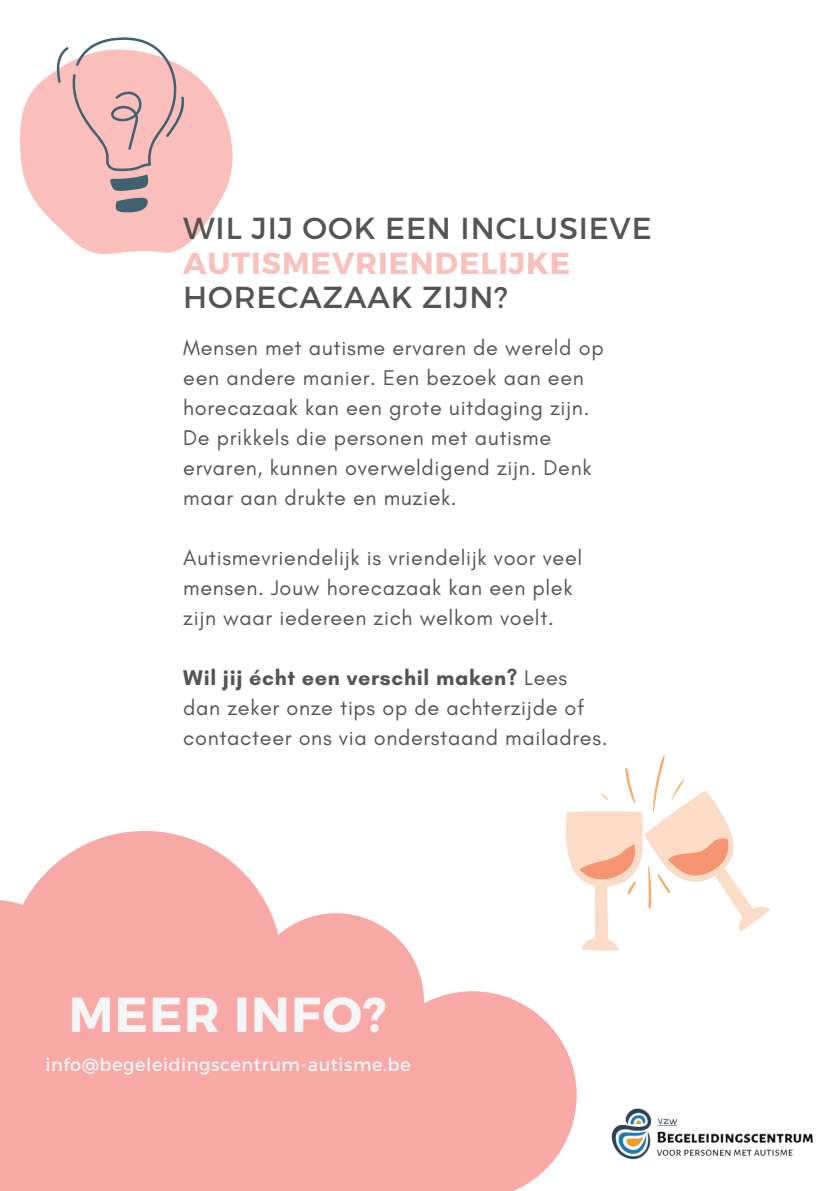
<style>
.page{position:relative;width:839px;height:1191px;background:#fff}
.page>*{position:absolute;margin:0;border:0;box-sizing:border-box;transform-origin:0 0}
.t1{font:700 49.2px "Montserrat";letter-spacing:.03em;color:#f4f6f8}
.t2{font:30.4px "Montserrat";letter-spacing:.03em;color:#555453}
.t3{font:700 30.4px "Montserrat";letter-spacing:.03em;color:#fac1bc}
.t4{font:21.6px/30px "Glacial Indifference";letter-spacing:.03em;color:#555453}
.t5{font:17.8px "Montserrat";letter-spacing:.03em;color:#f4f6f8}
.s1{font-weight:700}
</style>
<div class="page">
<svg style="left:0;top:831px;width:576px;height:360px;fill:#f8a9a5"></svg>
<img style="left:611px;top:1108px;width:202px;height:52px">
<svg style="left:20px;top:69px;width:213px;height:185px;fill:#fabfbb"></svg>
<svg style="left:56px;top:37px;width:130px;height:175px"></svg>
<svg style="left:565px;top:755px;width:205px;height:196px"></svg>
<h2 class="t2" style="left:183px;top:210px;width:470px">WIL JIJ OOK EEN INCLUSIEVE</h2>
<h2 class="t3" style="left:183px;top:244px;width:388px">AUTISMEVRIENDELIJKE</h2>
<h2 class="t2" style="left:183px;top:279px;width:326px">HORECAZAAK ZIJN?</h2>
<p class="t4" style="left:183px;top:333px;width:422px">Mensen met autisme ervaren de wereld op een andere manier. Een bezoek aan een horecazaak kan een grote uitdaging zijn.<br>De prikkels die personen met autisme ervaren, kunnen overweldigend zijn. Denk maar aan drukte en muziek.</p>
<p class="t4" style="left:183px;top:543px;width:400px">Autismevriendelijk is vriendelijk voor veel mensen. Jouw horecazaak kan een plek zijn waar iedereen zich welkom voelt.</p>
<p class="t4" style="left:183px;top:663px;width:426px"><span class="s1">Wil jij écht een verschil maken?</span> Lees dan zeker onze tips op de achterzijde of contacteer ons via onderstaand mailadres.</p>
<h1 class="t1" style="left:69px;top:984px;width:319px">MEER INFO?</h1>
<p class="t5" style="left:45px;top:1053px;width:367px">info@begeleidingscentrum-autisme.be</p>
</div>
